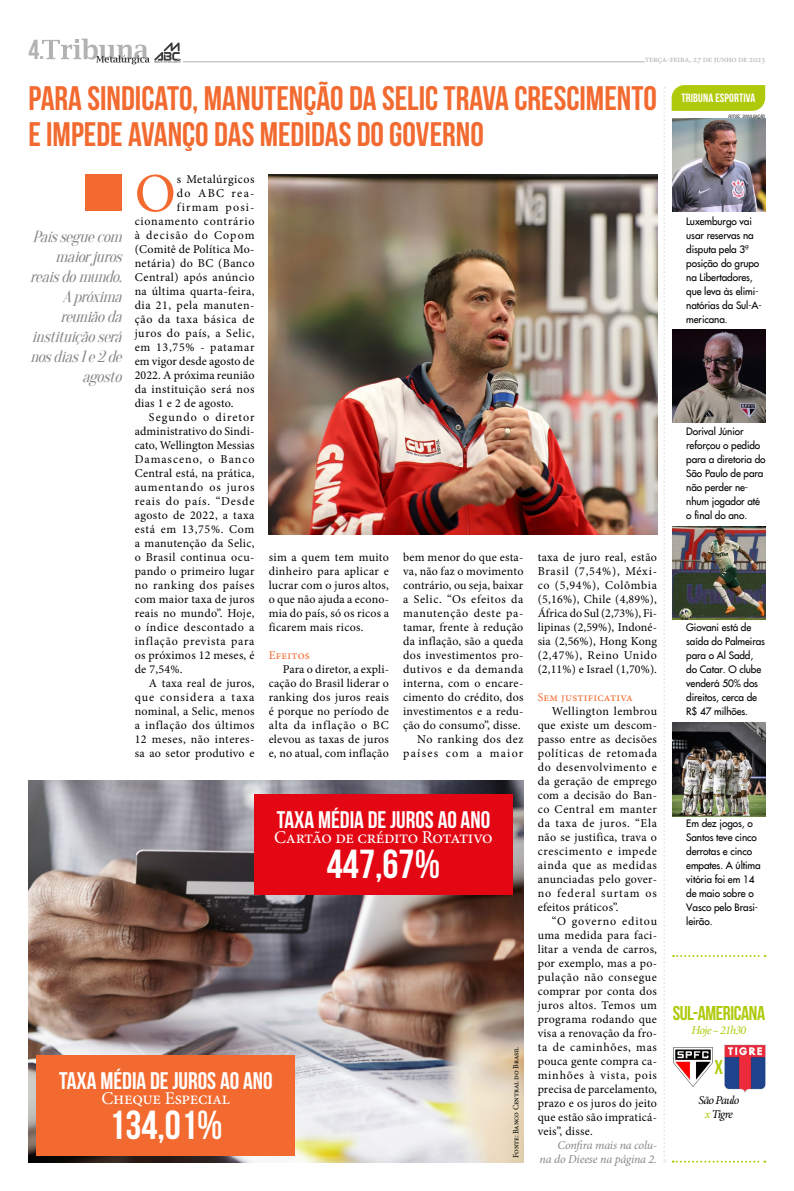
<style>
.page{position:relative;width:794px;height:1191px;background:#fff}
.page>*{position:absolute;margin:0;border:0;box-sizing:border-box;transform-origin:0 0}
.TEXTO{font:55.1px "Minion Pro";color:#f26a30}
.t1{font:40.5px "Bebas Neue";color:#fff}
.t2{font:34px/36px "Bebas Neue";color:#f26a30}
.TEXTO-2{font:27.5px "Bebas Neue";color:#b3b2b2}
.t3{font:24px "Bebas Neue";color:#fff}
.TEXTO-3{font:20px "Bebas Neue";letter-spacing:-.02em;color:#afca0b}
.t4{font:18px "Minion Pro";letter-spacing:-.02em;color:#fff}
.TEXTO-4{font:italic 16px/20px "Oranienbaum";color:#878787;text-align:right}
.TEXTO-5{font:12px/14px "Minion Pro";letter-spacing:.04em;color:#000;text-align:justify}
.TEXTO-6{font:italic 12px/14px "Minion Pro";letter-spacing:-.015em;color:#878787;text-align:right}
.TEXTO-7{font:12px "Minion Pro";letter-spacing:.02em;color:#f26a30}
.t5{font:12px "Bebas Neue";letter-spacing:.01em;color:#fff}
.TEXTO-8{font:italic 12px "Minion Pro";letter-spacing:-.07em;color:#000}
.TEXTO-9{font:italic 12px "Minion Pro";letter-spacing:-.06em;color:#afca0b}
.TEXTO-10{font:10px/14px "Futura";letter-spacing:-.01em;color:#000}
.t6{font:9px "Minion Pro";letter-spacing:-.03em;color:#b3b2b2}
.t7{font:8px "Minion Pro";letter-spacing:-.02em;color:#000}
.Texto_final_tribu{font:italic condensed 4.4px "Swiss 721 BT";color:#000}
.s1{font-size:6.2px}
.s2{color:#afca0b}
</style>
<div class="page">
<img style="left:28px;top:780px;width:495px;height:382px">
<div style="left:254px;top:794px;width:258px;height:100px;background:#e30613"></div>
<div style="left:37px;top:1055px;width:258px;height:100px;background:#f26a30"></div>
<hr style="left:183px;top:61px;width:461px;height:1px;background:#b3b2b2">
<svg style="left:42px;top:39px;width:138px;height:25px"></svg>
<svg style="left:663px;top:87px;width:2px;height:1075px"></svg>
<svg style="left:671px;top:85px;width:94px;height:26px"></svg>
<img style="left:672px;top:118px;width:93px;height:94px">
<img style="left:672px;top:330px;width:93px;height:93px">
<img style="left:672px;top:526px;width:93px;height:93px">
<img style="left:672px;top:723px;width:93px;height:93px">
<div style="left:85px;top:174px;width:36px;height:36px;background:#f26a30"></div>
<img style="left:724px;top:1044px;width:41px;height:48px">
<img style="left:673px;top:1047px;width:40px;height:40px">
<svg style="left:673px;top:1160px;width:92px;height:2px"></svg>
<svg style="left:673px;top:955px;width:92px;height:2px"></svg>
<img style="left:269px;top:174px;width:389px;height:360px">
<p class="TEXTO-2" style="left:28px;top:34px;width:18px">4.</p>
<p class="t6" style="left:644px;top:53px;width:122px">terça-feira, 27 de junho de 2023</p>
<p class="t5" style="left:681px;top:92px;width:75px">TRIBUNA ESPORTIVA</p>
<p class="t2" style="left:28px;top:80px;width:630px">PARA SINDICATO, MANUTENÇÃO DA SELIC TRAVA CRESCIMENTO<br>E IMPEDE AVANÇO DAS MEDIDAS DO GOVERNO</p>
<p class="Texto_final_tribu" style="left:728px;top:113px;width:38px">FOTOS<span class="s1">:</span> DIVULGAÇÃO</p>
<p class="TEXTO-4" style="left:30px;top:226px;width:98px">Paísseguecom maiorjuros reaisdomundo.<br>Apróxima reuniãoda instituiçãoserá nosdias1e2de agosto</p>
<p class="TEXTO" style="left:135px;top:157px;width:43px">O</p>
<p class="TEXTO-5" style="left:177px;top:172px;width:79px">s Metalúrgicos</p>
<p class="TEXTO-5" style="left:177px;top:186px;width:79px">do ABC rea-</p>
<p class="TEXTO-5" style="left:177px;top:200px;width:79px">firmam posi-</p>
<p class="TEXTO-5" style="left:135px;top:214px;width:121px">cionamento contrário</p>
<p class="TEXTO-5" style="left:135px;top:228px;width:121px">à decisão do Copom</p>
<p class="TEXTO-5" style="left:135px;top:242px;width:121px">(Comitê de Política Mo-</p>
<p class="TEXTO-5" style="left:135px;top:256px;width:121px">netária) do BC (Banco</p>
<p class="TEXTO-5" style="left:135px;top:270px;width:121px">Central) após anúncio</p>
<p class="TEXTO-5" style="left:135px;top:284px;width:121px">na última quarta-feira,</p>
<p class="TEXTO-5" style="left:135px;top:298px;width:121px">dia 21, pela manuten-</p>
<p class="TEXTO-5" style="left:135px;top:312px;width:121px">ção da taxa básica de</p>
<p class="TEXTO-5" style="left:135px;top:326px;width:121px">juros do país, a Selic,</p>
<p class="TEXTO-5" style="left:135px;top:340px;width:121px">em 13,75% - patamar</p>
<p class="TEXTO-5" style="left:135px;top:354px;width:121px">em vigor desde agosto de</p>
<p class="TEXTO-5" style="left:135px;top:368px;width:121px">2022. A próxima reunião</p>
<p class="TEXTO-5" style="left:135px;top:382px;width:121px">da instituição será nos</p>
<p class="TEXTO-5" style="left:135px;top:396px;width:100px">dias 1 e 2 de agosto.</p>
<p class="TEXTO-5" style="left:135px;top:410px;width:121px;text-indent:14px">Segundo o diretor administrativo do Sindi&shy;cato, Wellington Messias Damasceno, o Banco Central está, na prática, aumentando os juros reais do país. “Desde agosto de 2022, a taxa está em 13,75%. Com a manutenção da Selic, o Brasil continua ocu&shy;pando o primeiro lugar no ranking dos países com maior taxa de juros reais no mundo”. Hoje, o índice descontado a inflação prevista para os próximos 12 meses, é de 7,54%.</p>
<p class="TEXTO-5" style="left:135px;top:676px;width:121px;text-indent:14px">A taxa real de juros, que considera a taxa nominal, a Selic, menos a inflação dos últimos 12 meses, não interes&shy;sa ao setor produtivo e</p>
<p class="TEXTO-5" style="left:269px;top:550px;width:122px">sim a quem tem muito dinheiro para aplicar e lucrar com o juros altos, o que não ajuda a econo&shy;mia do país, só os ricos a ficarem mais ricos.</p>
<p class="TEXTO-7" style="left:269px;top:647px;width:43px">Efeitos</p>
<p class="TEXTO-5" style="left:269px;top:662px;width:122px;text-indent:14px">Para o diretor, a expli&shy;cação do Brasil liderar o ranking dos juros reais é porque no período de alta da inflação o BC elevou as taxas de juros e, no atual, com inflação</p>
<p class="TEXTO-5" style="left:403px;top:550px;width:122px">bem menor do que esta&shy;va, não faz o movimento contrário, ou seja, baixar a Selic. “Os efeitos da manutenção deste pa&shy;tamar, frente à redução da inflação, são a queda dos investimentos pro&shy;dutivos e da demanda interna, com o encare&shy;cimento do crédito, dos investimentos e a redu&shy;ção do consumo”, disse.</p>
<p class="TEXTO-5" style="left:403px;top:732px;width:122px;text-align:right">No ranking dos dez países com a maior</p>
<p class="t3" style="left:277px;top:806px;width:215px">TAXA MÉDIA DE JUROS AO ANO</p>
<p class="t4" style="left:274px;top:825px;width:220px">Cartão de crédito Rotativo</p>
<p class="t1" style="left:327px;top:841px;width:115px">447,67%</p>
<p class="t3" style="left:59px;top:1067px;width:215px">TAXA MÉDIA DE JUROS AO ANO</p>
<p class="t4" style="left:102px;top:1086px;width:130px">Cheque Especial</p>
<p class="t1" style="left:109px;top:1103px;width:115px">134,01%</p>
<p class="t7" style="left:510px;top:1158px;width:113px;rotate:-90deg">Fonte: Banco Central do Brasil</p>
<p class="TEXTO-5" style="left:538px;top:550px;width:121px">taxa de juro real, estão Brasil (7,54%), Méxi&shy;co (5,94%), Colômbia (5,16%), Chile (4,89%), África do Sul (2,73%), Fi&shy;lipinas (2,59%), Indoné&shy;sia (2,56%), Hong Kong (2,47%), Reino Unido (2,11%) e Israel (1,70%).</p>
<p class="TEXTO-7" style="left:538px;top:689px;width:97px">Sem justificativa</p>
<p class="TEXTO-5" style="left:538px;top:704px;width:121px;text-indent:14px">Wellington lembrou que existe um descom&shy;passo entre as decisões políticas de retomada do desenvolvimento e da geração de emprego com a decisão do Ban&shy;co Central em manter da taxa de juros. “Ela não se justifica, trava o crescimento e impede ainda que as medidas anunciadas pelo gover&shy;no federal surtam os efeitos práticos”.</p>
<p class="TEXTO-5" style="left:538px;top:914px;width:121px;text-indent:14px">“O governo editou uma medida para faci&shy;litar a venda de carros, por exemplo, mas a po&shy;pulação não consegue comprar por conta dos juros altos. Temos um programa rodando que visa a renovação da fro&shy;ta de caminhões, mas pouca gente compra ca&shy;minhões à vista, pois precisa de parcelamento, prazo e os juros do jeito que estão são impraticá&shy;veis”, disse.</p>
<p class="TEXTO-6" style="left:539px;top:1138px;width:119px">Confira mais na colu-<br>na do Dieese na página 2.</p>
<p class="TEXTO-10" style="left:686px;top:214px;width:77px">Luxemburgo vai usar reservas na disputa pela 3ª posição do grupo na Libertadores, que leva às elimi&shy;natórias da Sul-A&shy;mericana.</p>
<p class="TEXTO-10" style="left:686px;top:424px;width:81px">Dorival Júnior reforçou o pedido para a diretoria do<br>São Paulo de para não perder ne&shy;nhum jogador até o final do ano.</p>
<p class="TEXTO-10" style="left:686px;top:620px;width:80px">Giovani está de saída do Palmeiras para o Al Sadd, do Catar. O clube venderá 50% dos direitos, cerca de<br>R$ 47 milhões.</p>
<p class="TEXTO-10" style="left:686px;top:816px;width:76px">Em dez jogos, o<br>Santos teve cinco derrotas e cinco empates. A última vitória foi em 14 de maio sobre o<br>Vasco pelo Brasi&shy;leirão.</p>
<p class="TEXTO-3" style="left:672px;top:1002px;width:94px">SUL-AMERICANA</p>
<p class="TEXTO-9" style="left:691px;top:1022px;width:56px">Hoje – 21h30</p>
<p class="TEXTO-3" style="left:714px;top:1056px;width:10px">X</p>
<p class="TEXTO-8" style="left:698px;top:1092px;width:43px">São Paulo</p>
<p class="TEXTO-8" style="left:705px;top:1106px;width:29px"><span class="s2">x</span> Tigre</p>
</div>
